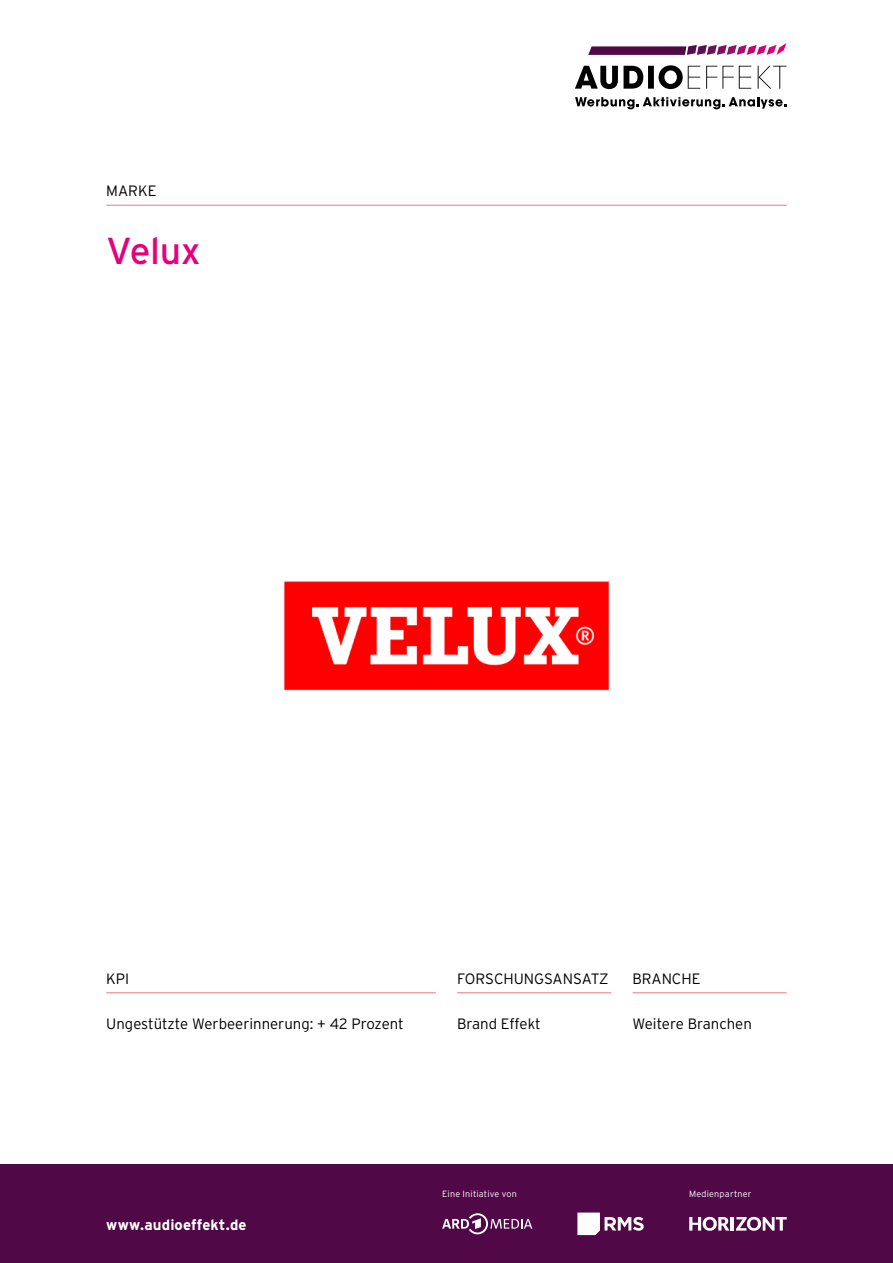
<style>
.page{position:relative;width:893px;height:1263px;background:#fff}
.page>*{position:absolute;margin:0;border:0;box-sizing:border-box;transform-origin:0 0}
.t1{font:37.5px "Interstate";letter-spacing:-.01em;color:#e6007d}
.t2{font:300 15px "Interstate";color:#000}
.t3{font:700 15px "Interstate";letter-spacing:.01em;color:#fff}
.t4{font:300 9px "Interstate";letter-spacing:.025em;color:#fff}
</style>
<div class="page">
<svg style="left:588px;top:43px;width:198px;height:12px"></svg>
<svg style="left:575px;top:65px;width:211px;height:24px"></svg>
<svg style="left:575px;top:97px;width:211px;height:12px"></svg>
<div style="left:0;top:1164px;width:893px;height:99px;background:#500847"></div>
<hr style="left:106px;top:992px;width:330px;height:1px;background:#ef787e">
<hr style="left:457px;top:992px;width:154px;height:1px;background:#ef787e">
<hr style="left:632px;top:992px;width:155px;height:1px;background:#ef787e">
<img style="left:284px;top:581px;width:326px;height:110px">
<hr style="left:106px;top:205px;width:681px;height:1px;background:#ef787e">
<svg style="left:577px;top:1212px;width:67px;height:23px"></svg>
<svg style="left:442px;top:1213px;width:90px;height:21px"></svg>
<svg style="left:689px;top:1217px;width:98px;height:14px"></svg>
<p class="t2" style="left:106px;top:183px;width:52px">MARKE</p>
<h1 class="t1" style="left:106px;top:230px;width:96px">Velux</h1>
<p class="t2" style="left:106px;top:970px;width:24px">KPI</p>
<p class="t2" style="left:106px;top:1015px;width:299px">Ungestützte Werbeerinnerung: + 42 Prozent</p>
<p class="t2" style="left:457px;top:970px;width:153px">FORSCHUNGSANSATZ</p>
<p class="t2" style="left:457px;top:1015px;width:85px">Brand Effekt</p>
<p class="t2" style="left:632px;top:970px;width:69px">BRANCHE</p>
<p class="t2" style="left:632px;top:1015px;width:121px">Weitere Branchen</p>
<p class="t3" style="left:106px;top:1216px;width:142px">www.audioeffekt.de</p>
<p class="t4" style="left:442px;top:1189px;width:76px">Eine Initiative von</p>
<p class="t4" style="left:689px;top:1189px;width:64px">Medienpartner</p>
</div>
